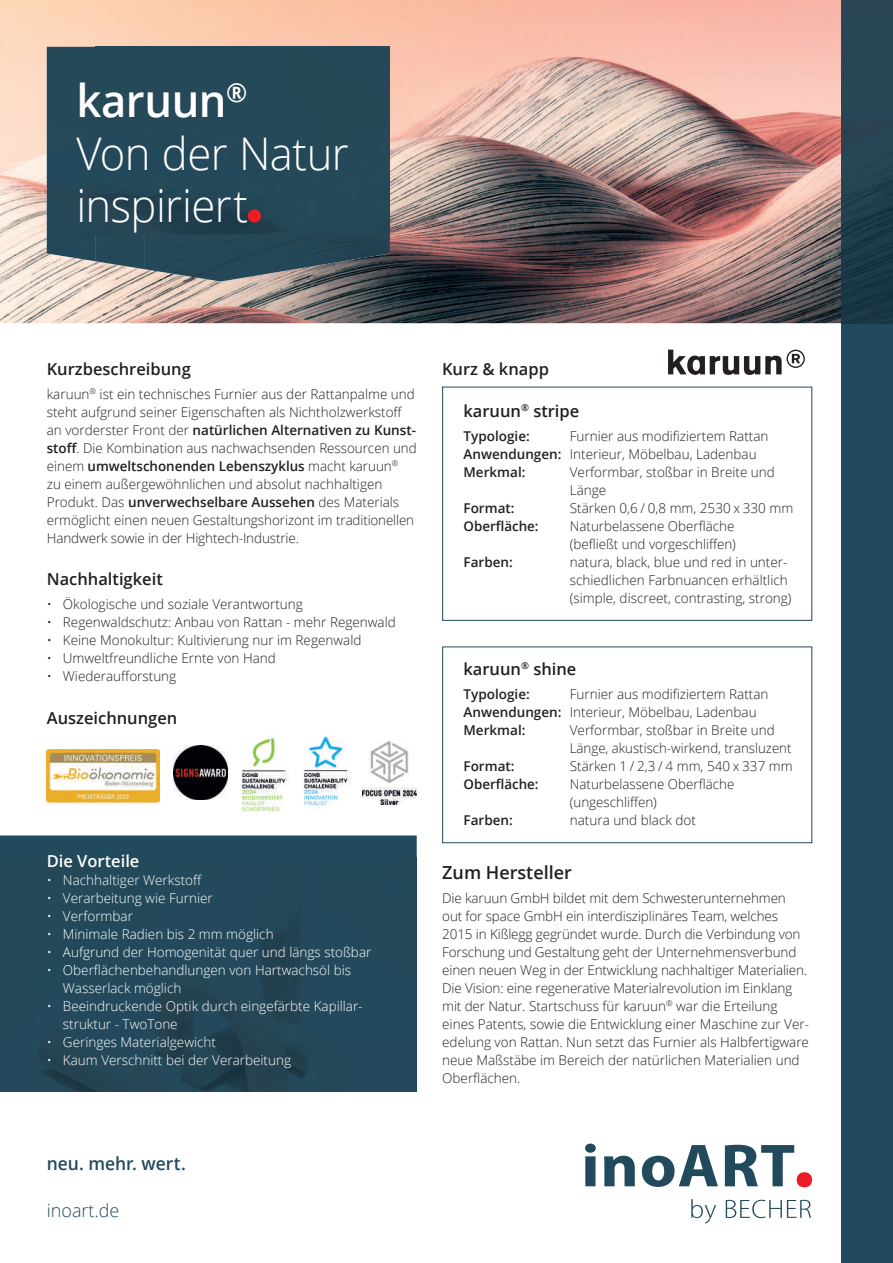
<style>
.page{position:relative;width:893px;height:1263px;background:#fff}
.page>*{position:absolute;margin:0;border:0;box-sizing:border-box;transform-origin:0 0}
.t1{font:300 45px/52.5px "Open Sans";letter-spacing:-.01em;color:#fff}
.t2{font:600 18px "Open Sans";color:#224a5d}
.t3{font:600 18px "Open Sans";color:#231f20}
.t4{font:300 18px "Open Sans";color:#224a5d}
.t5{font:600 16.5px "Open Sans";color:#231f20}
.t6{font:600 16.5px "Open Sans";color:#fff}
.t7{font:300 13.5px/18px "Open Sans";color:#231f20}
.t8{font:300 13.5px/18px "Open Sans";color:#fff}
.t9{font:600 13.5px "Open Sans";color:#231f20}
.s1{font-weight:600}
</style>
<div class="page">
<img style="left:0;top:0;width:893px;height:323px">
<div style="left:96px;top:47px;width:294px;height:187px;background:#254959"></div>
<div style="left:47px;top:47px;width:49px;height:214px;background:#254959"></div>
<img style="left:145px;top:234px;width:245px;height:47px">
<img style="left:96px;top:234px;width:49px;height:35px">
<div style="left:248px;top:210px;width:13px;height:12px;background:#ee1d23;border-radius:50%"></div>
<div style="left:248px;top:210px;width:13px;height:12px;border:1px solid #ee1d23;border-radius:50%"></div>
<div style="left:442px;top:387px;width:370px;height:234px;border:1px solid #224a5d"></div>
<div style="left:0;top:835px;width:417px;height:22px;background:#224a5d"></div>
<img style="left:0;top:857px;width:417px;height:235px">
<svg style="left:668px;top:350px;width:137px;height:25px"></svg>
<div style="left:442px;top:646px;width:370px;height:197px;border:1px solid #224a5d"></div>
<img style="left:47px;top:749px;width:113px;height:55px">
<img style="left:241px;top:735px;width:48px;height:76px">
<img style="left:303px;top:736px;width:48px;height:73px">
<img style="left:174px;top:746px;width:54px;height:54px">
<img style="left:363px;top:741px;width:54px;height:64px">
<svg style="left:585px;top:1143px;width:11px;height:43px"></svg>
<svg style="left:604px;top:1156px;width:31px;height:30px"></svg>
<svg style="left:642px;top:1145px;width:76px;height:42px"></svg>
<svg style="left:691px;top:1199px;width:25px;height:25px"></svg>
<svg style="left:726px;top:1200px;width:85px;height:18px"></svg>
<svg style="left:725px;top:1145px;width:87px;height:42px"></svg>
<div style="left:842px;top:323px;width:51px;height:940px;background:#224a5d"></div>
<h1 class="t1" style="left:76px;top:74px;width:274px"><span class="s1">karuun</span><sup>®<br></sup>Von der Natur inspiriert</h1>
<p class="t5" style="left:47px;top:357px;width:146px">Kurzbeschreibung</p>
<p class="t7" style="left:47px;top:384px;width:371px">karuun<sup>®</sup> ist ein technisches Furnier aus der Rattanpalme und steht aufgrund seiner Eigenschaften als Nichtholzwerkstoff an vorderster Front der <span class="s1">natürlichen Alternativen zu Kunst&shy;stoff</span>. Die Kombination aus nachwachsenden Ressourcen und einem <span class="s1">umweltschonenden Lebenszyklus</span> macht karuun<sup>®<br></sup>zu einem außergewöhnlichen und absolut nachhaltigen Produkt. Das <span class="s1">unverwechselbare Aussehen</span> des Materials ermöglicht einen neuen Gestaltungshorizont im traditionellen Handwerk sowie in der Hightech-Industrie.</p>
<p class="t5" style="left:47px;top:567px;width:118px">Nachhaltigkeit</p>
<p class="t7" style="left:47px;top:594px;width:258px">• Ökologische und soziale Verantwortung</p>
<p class="t7" style="left:47px;top:612px;width:351px">• Regenwaldschutz: Anbau von Rattan - mehr Regenwald</p>
<p class="t7" style="left:47px;top:630px;width:316px">• Keine Monokultur: Kultivierung nur im Regenwald</p>
<p class="t7" style="left:47px;top:648px;width:231px">• Umweltfreundliche Ernte von Hand</p>
<p class="t7" style="left:47px;top:666px;width:131px">• Wiederaufforstung</p>
<p class="t5" style="left:47px;top:706px;width:132px">Auszeichnungen</p>
<p class="t6" style="left:47px;top:849px;width:94px">Die Vorteile</p>
<p class="t8" style="left:47px;top:870px;width:157px">• Nachhaltiger Werkstoff</p>
<p class="t8" style="left:47px;top:888px;width:167px">• Verarbeitung wie Furnier</p>
<p class="t8" style="left:47px;top:906px;width:88px">• Verformbar</p>
<p class="t8" style="left:47px;top:924px;width:228px">• Minimale Radien bis 2 mm möglich</p>
<p class="t8" style="left:47px;top:942px;width:326px">• Aufgrund der Homogenität quer und längs stoßbar</p>
<p class="t8" style="left:63px;top:960px;width:290px;text-indent:-16px">• Oberflächenbehandlungen von Hartwachsöl bis<br>Wasserlack möglich</p>
<p class="t8" style="left:63px;top:996px;width:301px;text-indent:-16px">• Beeindruckende Optik durch eingefärbte Kapillar&shy;struktur - TwoTone</p>
<p class="t8" style="left:47px;top:1032px;width:171px">• Geringes Materialgewicht</p>
<p class="t8" style="left:47px;top:1050px;width:246px">• Kaum Verschnitt bei der Verarbeitung</p>
<p class="t5" style="left:442px;top:357px;width:108px">Kurz &amp; knapp</p>
<p class="t5" style="left:463px;top:399px;width:117px">karuun<sup>®</sup> stripe</p>
<p class="t9" style="left:463px;top:426px;width:68px">Typologie:</p>
<p class="t7" style="left:463px;top:426px;width:307px;text-indent:106px">Furnier aus modifiziertem Rattan<br><span class="s1">Anwendungen:</span> Interieur, Möbelbau, Ladenbau<br><span class="s1">Merkmal:</span></p>
<p class="t7" style="left:570px;top:462px;width:207px">Verformbar, stoßbar in Breite und<br>Länge</p>
<p class="t9" style="left:463px;top:498px;width:53px">Format:</p>
<p class="t7" style="left:570px;top:498px;width:225px">Stärken 0,6 / 0,8 mm, 2530 x 330 mm</p>
<p class="t9" style="left:463px;top:516px;width:77px">Oberfläche:</p>
<p class="t7" style="left:570px;top:516px;width:168px">Naturbelassene Oberfläche (befließt und vorgeschliffen)</p>
<p class="t9" style="left:463px;top:552px;width:51px">Farben:</p>
<p class="t7" style="left:570px;top:552px;width:223px">natura, black, blue und red in unter&shy;schiedlichen Farbnuancen erhältlich (simple, discreet, contrasting, strong)</p>
<p class="t5" style="left:463px;top:657px;width:114px">karuun<sup>®</sup> shine</p>
<p class="t9" style="left:463px;top:684px;width:68px">Typologie:</p>
<p class="t7" style="left:463px;top:684px;width:307px;text-indent:106px">Furnier aus modifiziertem Rattan<br><span class="s1">Anwendungen:</span> Interieur, Möbelbau, Ladenbau<br><span class="s1">Merkmal:</span></p>
<p class="t7" style="left:570px;top:720px;width:223px">Verformbar, stoßbar in Breite und<br>Länge, akustisch-wirkend, transluzent</p>
<p class="t9" style="left:463px;top:756px;width:53px">Format:</p>
<p class="t7" style="left:570px;top:756px;width:224px">Stärken 1 / 2,3 / 4 mm, 540 x 337 mm</p>
<p class="t9" style="left:463px;top:774px;width:77px">Oberfläche:</p>
<p class="t7" style="left:570px;top:774px;width:166px">Naturbelassene Oberfläche (ungeschliffen)</p>
<p class="t9" style="left:463px;top:810px;width:51px">Farben:</p>
<p class="t7" style="left:570px;top:810px;width:128px">natura und black dot</p>
<h2 class="t3" style="left:442px;top:860px;width:131px">Zum Hersteller</h2>
<p class="t7" style="left:442px;top:888px;width:368px">Die karuun GmbH bildet mit dem Schwesterunternehmen out for space GmbH ein interdisziplinäres Team, welches 2015 in Kißlegg gegründet wurde. Durch die Verbindung von Forschung und Gestaltung geht der Unternehmensverbund einen neuen Weg in der Entwicklung nachhaltiger Materialien.<br>Die Vision: eine regenerative Materialrevolution im Einklang mit der Natur. Startschuss für karuun<sup>®</sup> war die Erteilung eines Patents, sowie die Entwicklung einer Maschine zur Ver&shy;edelung von Rattan. Nun setzt das Furnier als Halbfertigware neue Maßstäbe im Bereich der natürlichen Materialien und Oberflächen.</p>
<h2 class="t2" style="left:47px;top:1151px;width:141px">neu. mehr. wert.</h2>
<h2 class="t4" style="left:47px;top:1198px;width:74px">inoart.de</h2>
</div>
